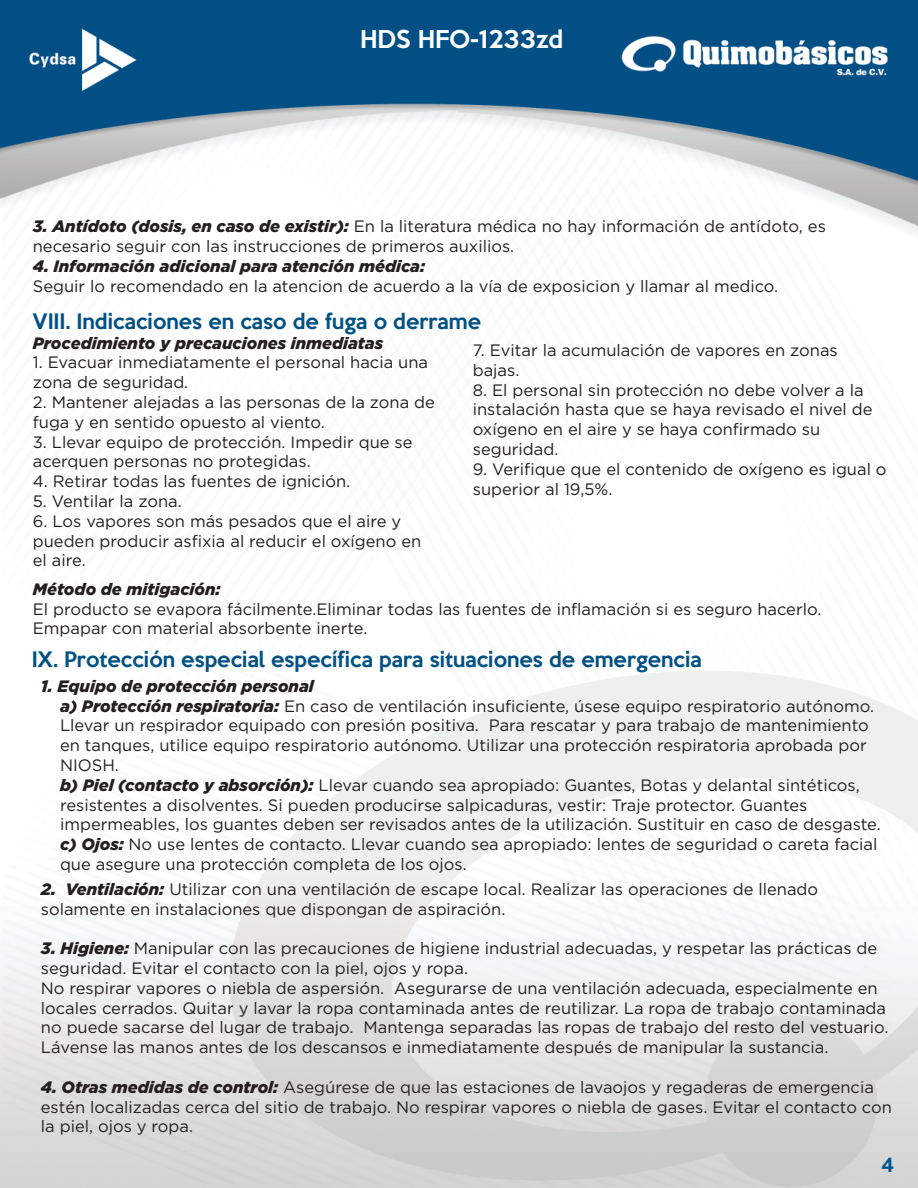
<style>
.page{position:relative;width:918px;height:1188px;background:#fff}
.page>*{position:absolute;margin:0;border:0;box-sizing:border-box;transform-origin:0 0}
.t1{font:500 22.5px "Keep Calm";color:#fff}
.t2{font:500 19.5px "Keep Calm";color:#015185}
.t3{font:500 18px "Keep Calm";color:#01538e}
.t4{font:16.5px/19.8px "Gotham";color:#231f20}
.t5{font:italic 900 16.5px "Gotham";color:#231f20}
.s1{font-weight:900;font-style:italic}
</style>
<div class="page">
<img style="left:0;top:0;width:918px;height:1188px">
<h1 class="t1" style="left:360px;top:20px;width:205px">HDS HFO-1233zd</h1>
<p class="t4" style="left:33px;top:216px;width:795px"><span class="s1">3. Antídoto (dosis, en caso de existir):</span> En la literatura médica no hay información de antídoto, es necesario seguir con las instrucciones de primeros auxilios.</p>
<p class="t5" style="left:33px;top:256px;width:394px">4. Información adicional para atención médica:</p>
<p class="t4" style="left:33px;top:276px;width:747px">Seguir lo recomendado en la atencion de acuerdo a la vía de exposicion y llamar al medico.</p>
<p class="t2" style="left:33px;top:305px;width:450px">VIII. Indicaciones en caso de fuga o derrame</p>
<p class="t5" style="left:33px;top:333px;width:352px">Procedimiento y precauciones inmediatas</p>
<p class="t4" style="left:33px;top:352px;width:397px">1. Evacuar inmediatamente el personal hacia una zona de seguridad.</p>
<p class="t4" style="left:33px;top:392px;width:404px">2. Mantener alejadas a las personas de la zona de fuga y en sentido opuesto al viento.</p>
<p class="t4" style="left:33px;top:432px;width:381px">3. Llevar equipo de protección. Impedir que se acerquen personas no protegidas.</p>
<p class="t4" style="left:33px;top:471px;width:319px">4. Retirar todas las fuentes de ignición.</p>
<p class="t4" style="left:33px;top:491px;width:150px">5. Ventilar la zona.</p>
<p class="t4" style="left:33px;top:511px;width:390px">6. Los vapores son más pesados que el aire y pueden producir asfixia al reducir el oxígeno en el aire.</p>
<p class="t4" style="left:473px;top:340px;width:366px">7. Evitar la acumulación de vapores en zonas bajas.</p>
<p class="t4" style="left:473px;top:380px;width:401px">8. El personal sin protección no debe volver a la instalación hasta que se haya revisado el nivel de oxígeno en el aire y se haya confirmado su seguridad.</p>
<p class="t4" style="left:473px;top:459px;width:415px">9. Verifique que el contenido de oxígeno es igual o superior al 19,5%.</p>
<p class="t5" style="left:33px;top:580px;width:189px">Método de mitigación:</p>
<p class="t4" style="left:33px;top:599px;width:790px">El producto se evapora fácilmente.Eliminar todas las fuentes de inflamación si es seguro hacerlo.<br>Empapar con material absorbente inerte.</p>
<p class="t2" style="left:32px;top:643px;width:672px">IX. Protección especial específica para situaciones de emergencia</p>
<p class="t5" style="left:41px;top:677px;width:274px">1. Equipo de protección personal</p>
<p class="t4" style="left:60px;top:696px;width:822px"><span class="s1">a) Protección respiratoria:</span> En caso de ventilación insuficiente, úsese equipo respiratorio autónomo.<br>Llevar un respirador equipado con presión positiva. Para rescatar y para trabajo de mantenimiento en tanques, utilice equipo respiratorio autónomo. Utilizar una protección respiratoria aprobada por NIOSH.<br><span class="s1">b) Piel (contacto y absorción):</span> Llevar cuando sea apropiado: Guantes, Botas y delantal sintéticos, resistentes a disolventes. Si pueden producirse salpicaduras, vestir: Traje protector. Guantes impermeables, los guantes deben ser revisados antes de la utilización. Sustituir en caso de desgaste. <span class="s1">c) Ojos:</span> No use lentes de contacto. Llevar cuando sea apropiado: lentes de seguridad o careta facial que asegure una protección completa de los ojos.</p>
<p class="t4" style="left:41px;top:879px;width:779px"><span class="s1">2. Ventilación:</span> Utilizar con una ventilación de escape local. Realizar las operaciones de llenado solamente en instalaciones que dispongan de aspiración.</p>
<p class="t4" style="left:41px;top:938px;width:849px"><span class="s1">3. Higiene:</span> Manipular con las precauciones de higiene industrial adecuadas, y respetar las prácticas de seguridad. Evitar el contacto con la piel, ojos y ropa.<br>No respirar vapores o niebla de aspersión. Asegurarse de una ventilación adecuada, especialmente en locales cerrados. Quitar y lavar la ropa contaminada antes de reutilizar. La ropa de trabajo contaminada no puede sacarse del lugar de trabajo. Mantenga separadas las ropas de trabajo del resto del vestuario.<br>Lávense las manos antes de los descansos e inmediatamente después de manipular la sustancia.</p>
<p class="t4" style="left:41px;top:1077px;width:853px"><span class="s1">4. Otras medidas de control:</span> Asegúrese de que las estaciones de lavaojos y regaderas de emergencia estén localizadas cerca del sitio de trabajo. No respirar vapores o niebla de gases. Evitar el contacto con la piel, ojos y ropa.</p>
<p class="t3" style="left:882px;top:1149px;width:14px">4</p>
</div>
